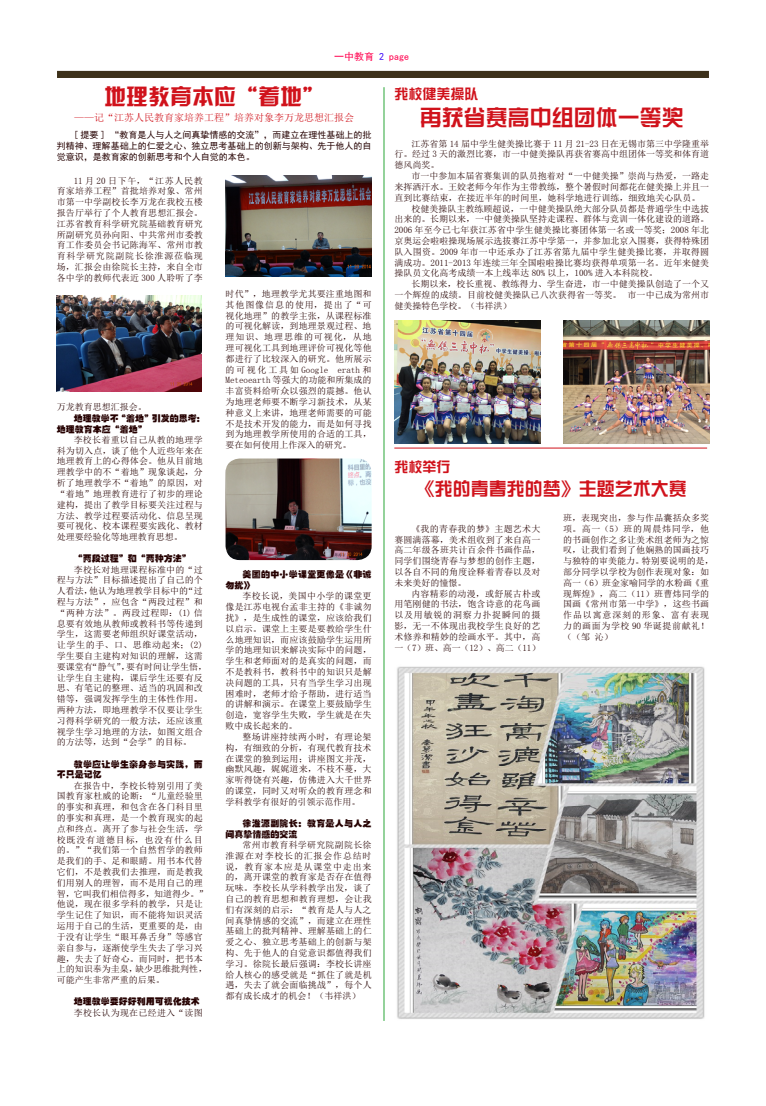
<style>
.page{position:relative;width:766px;height:1106px;background:#fff}
.page>*{position:absolute;margin:0;border:0;box-sizing:border-box;transform-origin:0 0}
.t1{font:22px "H Yk 1 gj";color:#d0121b}
.t2{font:22px "H Yk 2 gj";color:#d0121b}
.t3{font:18px "H Yk 1 gj";color:#d0121b}
.t4{font:14px "H Yk 1 gj";color:#d0121b}
.t5{font:10px "Sim Sun";color:#d0121b}
.t6{font:10px "Sim Hei";color:#ff004e}
.t7{font:9px/10.8px "Sim Sun";letter-spacing:.015em;color:#250000;text-align:justify}
.t8{font:9px/10.8px "Sim Hei";color:#250000;text-align:justify}
.t9{font:9px/10.8px "H Yb 8 gj";letter-spacing:.025em;color:#250000}
.t10{font:9px/10.8px "H Yb 8 gj";color:#250000}
.s1{color:#3800f9}
</style>
<div class="page">
<img style="left:394px;top:320px;width:146px;height:124px">
<img style="left:563px;top:320px;width:146px;height:124px">
<img style="left:397px;top:666px;width:308px;height:353px">
<img style="left:225px;top:176px;width:146px;height:101px">
<img style="left:57px;top:296px;width:144px;height:95px">
<img style="left:225px;top:458px;width:146px;height:102px">
<hr style="left:383px;top:87px;width:1px;height:933px;background:#2aa738">
<hr style="left:394px;top:447px;width:313px;height:1px;background:#d0121b">
<div style="left:57px;top:71px;width:651px;height:7px;background:#3d311a"></div>
<p class="t6" style="left:334px;top:52px;width:76px">一中教育 <span class="s1">2</span> page</p>
<h1 class="t2" style="left:104px;top:86px;width:221px">地理教育本应“着地”</h1>
<p class="t5" style="left:74px;top:112px;width:281px">——记“江苏人民教育家培养工程”培养对象李万龙思想汇报会</p>
<p class="t8" style="left:57px;top:130px;width:316px;text-indent:17px">[ 提要 ] “教育是人与人之间真挚情感的交流”，而建立在理性基础上的批判精神、理解基础上的仁爱之心、独立思考基础上的创新与架构、先于他人的自觉意识，是教育家的创新思考和个人自觉的本色。</p>
<p class="t7" style="left:57px;top:175px;width:148px;text-indent:17px">11 月 20 日下午，“江苏人民教育家培养工程”首批培养对象、常州市第一中学副校长李万龙在我校五楼报告厅举行了个人教育思想汇报会。江苏省教育科学研究院基础教育研究所副研究员孙向阳、中共常州市委教育工作委员会书记陈海军、常州市教育科学研究院副院长徐淮源莅临现场，汇报会由徐院长主持，来自全市各中学的教师代表近 300 人聆听了李</p>
<p class="t7" style="left:57px;top:402px;width:91px">万龙教育思想汇报会。</p>
<p class="t10" style="left:57px;top:413px;width:150px;text-indent:17px">地理教学不“着地”引发的思考：地理教育本应“着地”</p>
<p class="t7" style="left:57px;top:434px;width:148px;text-indent:17px">李校长着重以自己从教的地理学科为切入点，谈了他个人近些年来在地理教育上的心得体会。他从目前地理教学中的不“着地”现象谈起，分析了地理教学不“着地”的原因，对“着地”地理教育进行了初步的理论建构，提出了教学目标要关注过程与方法、教学过程要活动化、信息呈现要可视化、校本课程要实践化、教材处理要经验化等地理教育思想。</p>
<p class="t10" style="left:74px;top:553px;width:119px">“两段过程”和“两种方法”</p>
<p class="t7" style="left:57px;top:564px;width:152px;text-align:left;text-indent:17px">李校长对地理课程标准中的“过程与方法”目标描述提出了自己的个人看法，他认为地理教学目标中的“过程与方法”，应包含“两段过程”和“两种方法”。两段过程即：(1) 信息要有效地从教师或教科书等传递到学生，这需要老师组织好课堂活动，让学生的手、口、思维动起来；(2)学生要自主建构对知识的理解，这需要课堂有“静气”，要有时间让学生悟，让学生自主建构，课后学生还要有反思、有笔记的整理、适当的巩固和改错等，强调发挥学生的主体性作用。两种方法，即地理教学不仅要让学生习得科学研究的一般方法，还应该重视学生学习地理的方法，如图文组合的方法等，达到“会学”的目标。</p>
<p class="t9" style="left:57px;top:758px;width:147px;text-indent:17px">教学应让学生亲身参与实践，而不只是记忆</p>
<p class="t7" style="left:57px;top:780px;width:152px;text-align:left;text-indent:17px">在报告中，李校长特别引用了美国教育家杜威的论断：“儿童经验里的事实和真理，和包含在各门科目里的事实和真理，是一个教育现实的起点和终点。离开了参与社会生活，学校既没有道德目标，也没有什么目的。”“我们第一个自然哲学的教师是我们的手、足和眼睛。用书本代替它们，不是教我们去推理，而是教我们用别人的理智，而不是用自己的理智，它叫我们相信得多，知道得少。”他说，现在很多学科的教学，只是让学生记住了知识，而不能将知识灵活运用于自己的生活，更重要的是，由于没有让学生“眼耳鼻舌身”等感官亲自参与，逐渐使学生失去了学习兴趣，失去了好奇心。而同时，把书本上的知识奉为圭臬，缺少思维批判性，可能产生非常严重的后果。</p>
<p class="t10" style="left:74px;top:996px;width:128px">地理教学要好好利用可视化技术</p>
<p class="t7" style="left:74px;top:1006px;width:130px">李校长认为现在已经进入“读图</p>
<p class="t7" style="left:225px;top:288px;width:148px">时代”，地理教学尤其要注重地图和其他图像信息的使用，提出了“可视化地理”的教学主张，从课程标准的可视化解读，到地理景观过程、地理知识、地理思维的可视化，从地理可视化工具到地理评价可视化等他都进行了比较深入的研究。他所展示的可视化工具如 Google　erath 和Meteoearth 等强大的功能和所集成的丰富资料给听众以强烈的震撼。他认为地理老师要不断学习新技术，从某种意义上来讲，地理老师需要的可能不是技术开发的能力，而是如何寻找到为地理教学所使用的合适的工具，要在如何使用上作深入的研究。</p>
<p class="t9" style="left:225px;top:569px;width:147px;text-indent:17px">美国的中小学课堂更像是《非诚勿扰》</p>
<p class="t7" style="left:225px;top:591px;width:148px;text-indent:17px">李校长说，美国中小学的课堂更像是江苏电视台孟非主持的《非诚勿扰》，是生成性的课堂，应该给我们以启示。课堂上主要是要教给学生什么地理知识，而应该鼓励学生运用所学的地理知识来解决实际中的问题，学生和老师面对的是真实的问题，而不是教科书，教科书中的知识只是解决问题的工具，只有当学生学习出现困难时，老师才给予帮助，进行适当的讲解和演示。在课堂上要鼓励学生创造，宽容学生失败，学生就是在失败中成长起来的。</p>
<p class="t7" style="left:225px;top:731px;width:148px;text-indent:17px">整场讲座持续两小时，有理论架构，有细致的分析，有现代教育技术在课堂的独到运用；讲座图文并茂，幽默风趣，娓娓道来，不枝不蔓，大家听得饶有兴趣，仿佛进入大千世界的课堂，同时又对听众的教育理念和学科教学有很好的引领示范作用。</p>
<p class="t9" style="left:225px;top:817px;width:147px;text-indent:17px">徐淮源副院长：教育是人与人之间真挚情感的交流</p>
<p class="t7" style="left:225px;top:839px;width:148px;text-indent:17px">常州市教育科学研究院副院长徐淮源在对李校长的汇报会作总结时说，教育家本应是从课堂中走出来的，离开课堂的教育家是否存在值得玩味。李校长从学科教学出发，谈了自己的教育思想和教育理想，会让我们有深刻的启示：“教育是人与人之间真挚情感的交流”，而建立在理性基础上的批判精神、理解基础上的仁爱之心、独立思考基础上的创新与架构、先于他人的自觉意识都值得我们学习。徐院长最后强调：李校长讲座给人核心的感受就是“抓住了就是机遇，失去了就会面临挑战”，每个人都有成长成才的机会！（韦祥洪）</p>
<h3 class="t4" style="left:394px;top:87px;width:85px">我校健美操队</h3>
<h1 class="t1" style="left:419px;top:107px;width:266px">再获省赛高中组团体一等奖</h1>
<p class="t7" style="left:394px;top:138px;width:316px;text-indent:17px">江苏省第 14 届中学生健美操比赛于 11 月 21-23 日在无锡市第三中学隆重举行。经过 3 天的激烈比赛，市一中健美操队再获省赛高中组团体一等奖和体育道德风尚奖。</p>
<p class="t7" style="left:411px;top:170px;width:299px">市一中参加本届省赛集训的队员抱着对“一中健美操”崇尚与热爱，一路走</p>
<p class="t7" style="left:394px;top:181px;width:316px">来挥洒汗水。王姣老师今年作为主带教练，整个暑假时间都花在健美操上并且一</p>
<p class="t7" style="left:394px;top:192px;width:307px">直到比赛结束，在接近半年的时间里，她科学地进行训练，细致地关心队员。</p>
<p class="t7" style="left:411px;top:203px;width:299px">校健美操队主教练顾超说，一中健美操队绝大部分队员都是普通学生中选拔</p>
<p class="t7" style="left:394px;top:214px;width:316px">出来的。长期以来，一中健美操队坚持走课程、群体与竞训一体化建设的道路。</p>
<p class="t7" style="left:394px;top:224px;width:316px">2006 年至今已七年获江苏省中学生健美操比赛团体第一名或一等奖；2008 年北</p>
<p class="t7" style="left:394px;top:235px;width:316px">京奥运会啦啦操现场展示选拔赛江苏中学第一，并参加北京入围赛，获得特殊团</p>
<p class="t7" style="left:394px;top:246px;width:316px">队入围资。2009 年市一中还承办了江苏省第九届中学生健美操比赛，并取得圆</p>
<p class="t7" style="left:394px;top:257px;width:316px">满成功。2011-2013 年连续三年全国啦啦操比赛均获得单项第一名。近年来健美</p>
<p class="t7" style="left:394px;top:268px;width:265px">操队员文化高考成绩一本上线率达 80% 以上，100% 进入本科院校。</p>
<p class="t7" style="left:411px;top:278px;width:299px">长期以来，校长重视、教练得力、学生奋进，市一中健美操队创造了一个又</p>
<p class="t7" style="left:394px;top:289px;width:316px">一个辉煌的成绩。目前校健美操队已八次获得省一等奖。 市一中已成为常州市</p>
<p class="t7" style="left:394px;top:300px;width:118px">健美操特色学校。（韦祥洪）</p>
<h3 class="t4" style="left:394px;top:460px;width:57px">我校举行</h3>
<h2 class="t3" style="left:416px;top:479px;width:272px">《我的青春我的梦》主题艺术大赛</h2>
<p class="t7" style="left:394px;top:523px;width:148px;text-indent:17px">《我的青春我的梦》主题艺术大赛圆满落幕，美术组收到了来自高一高二年级各班共计百余件书画作品，同学们围绕青春与梦想的创作主题，以各自不同的角度诠释着青春以及对未来美好的憧憬。</p>
<p class="t7" style="left:394px;top:588px;width:148px;text-indent:17px">内容精彩的动漫，或舒展古朴或用笔刚健的书法，饱含诗意的花鸟画以及用敏锐的洞察力扑捉瞬间的摄影，无一不体现出我校学生良好的艺术修养和精妙的绘画水平。其中，高一（7）班、高一（12）、高二（11）</p>
<p class="t7" style="left:563px;top:512px;width:152px;text-align:left">班，表现突出，参与作品囊括众多奖项。高一（5）班的周晨炜同学，他的书画创作之多让美术组老师为之惊叹，让我们看到了他娴熟的国画技巧与独特的审美能力。特别要说明的是，部分同学以学校为创作表现对象：如高一（6）班金家喻同学的水粉画《重现辉煌》，高二（11）班曹炜同学的国画《常州市第一中学》，这些书画作品以寓意深刻的形象、富有表现力的画面为学校 90 华诞提前献礼！（（邹 沁）</p>
</div>
